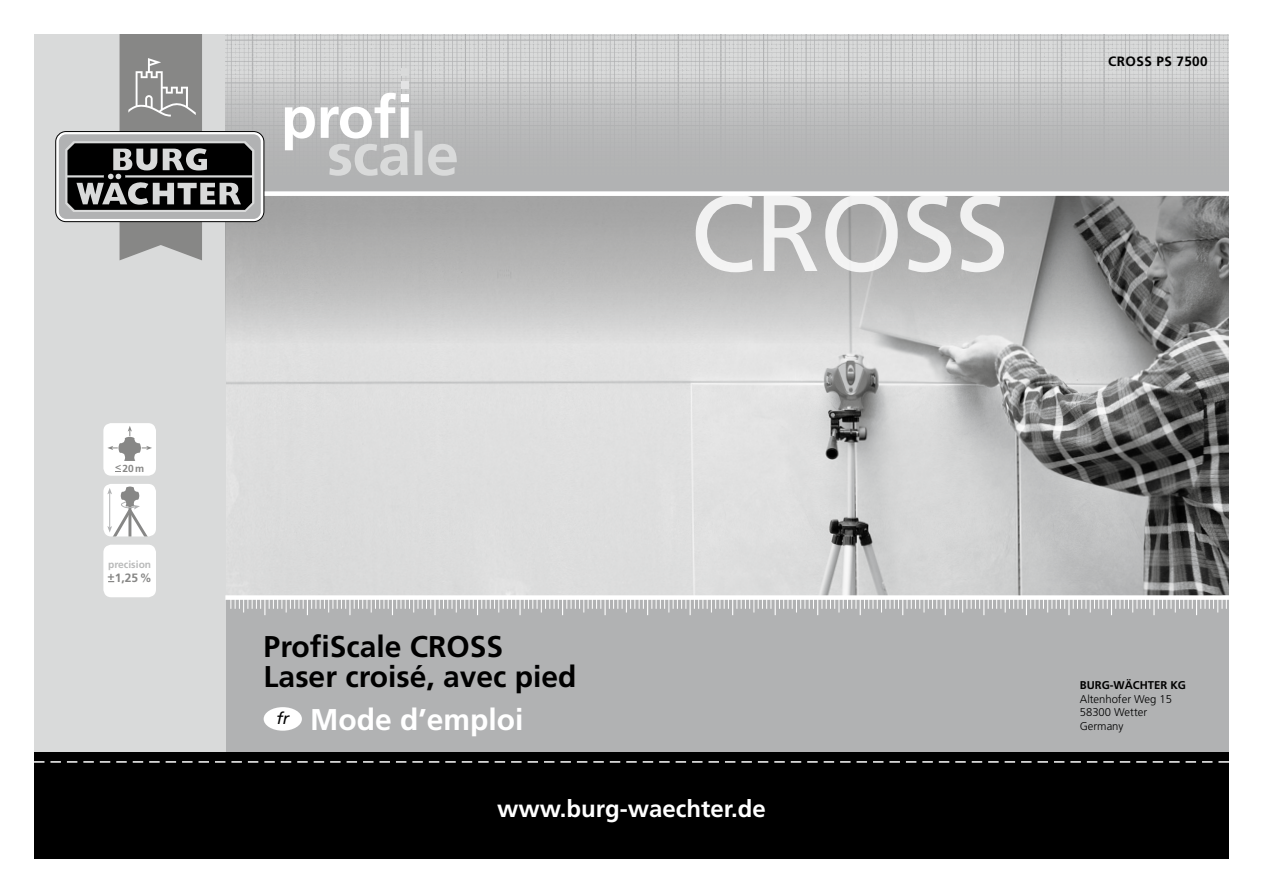
<style>
.page{position:relative;width:1263px;height:893px;background:#fff}
.page>*{position:absolute;margin:0;border:0;box-sizing:border-box;transform-origin:0 0}
.t1{font:107.85px "Frutiger";letter-spacing:-.01em;color:#fff}
.t2{font:700 30px/30px "Frutiger";color:#000}
.t3{font:700 30px "Frutiger";color:#fff}
.t4{font:700 24px "Frutiger";color:#fff}
.t5{font:700 13.5px "Frutiger";letter-spacing:.03em;color:#000}
.t6{font:700 12px "Frutiger";color:#878786}
.t7{font:300 11.25px/13.5px "Frutiger";color:#000}
.t8{font:700 11.25px "Frutiger";color:#000}
.t9{font:700 10.2px "Frutiger";color:#b9baba}
.t10{font:700 10.2px "Frutiger";color:#878786}
</style>
<div class="page">
<img style="left:225px;top:351px;width:1004px;height:244px">
<div style="left:225px;top:597px;width:1004px;height:156px;background:#b1b2b3"></div>
<div style="left:34px;top:34px;width:191px;height:825px;background:#d9dada"></div>
<svg style="left:457px;top:34px;width:772px;height:157px;background:#bfc0c0"></svg>
<div style="left:34px;top:753px;width:1195px;height:106px;background:#000"></div>
<svg style="left:34px;top:761px;width:1195px;height:2px"></svg>
<svg style="left:231px;top:600px;width:996px;height:15px"></svg>
<div style="left:225px;top:595px;width:1004px;height:5px;background:#fff"></div>
<div style="left:264px;top:707px;width:38px;height:24px;background:#fff;border-radius:50%"></div>
<svg style="left:225px;top:196px;width:1004px;height:155px;background:#b1b1b1"></svg>
<div style="left:59px;top:134px;width:202px;height:85px;background:#b1b2b3;border-radius:7px"></div>
<svg style="left:65px;top:34px;width:392px;height:226px"></svg>
<div style="left:103px;top:423px;width:53px;height:53px;background:#fff;border-radius:8px"></div>
<svg style="left:107px;top:426px;width:45px;height:35px"></svg>
<div style="left:103px;top:484px;width:53px;height:52px;background:#fff;border-radius:8px"></div>
<svg style="left:107px;top:486px;width:45px;height:50px"></svg>
<div style="left:103px;top:545px;width:53px;height:52px;background:#fff;border-radius:8px"></div>
<p class="t10" style="left:115px;top:462px;width:31px">&lt;20m</p>
<p class="t9" style="left:108px;top:558px;width:44px">precision</p>
<p class="t6" style="left:108px;top:571px;width:46px">+1,25%</p>
<h1 class="t1" style="left:690px;top:170px;width:321px">CROSS</h1>
<p class="t5" style="left:1108px;top:53px;width:101px">CROSS PS 7500</p>
<p class="t2" style="left:264px;top:631px;width:314px">ProfiScale CROSS<br>Laser croisé, avec pied</p>
<p class="t3" style="left:276px;top:702px;width:249px"><sup>fr</sup> Mode d’emploi</p>
<p class="t4" style="left:497px;top:795px;width:270px">www.burg-waechter.de</p>
<p class="t8" style="left:1080px;top:679px;width:108px">BURG-WÄCHTER KG</p>
<p class="t7" style="left:1080px;top:692px;width:94px">Altenhofer Weg 15<br>58300 Wetter<br>Germany</p>
</div>
